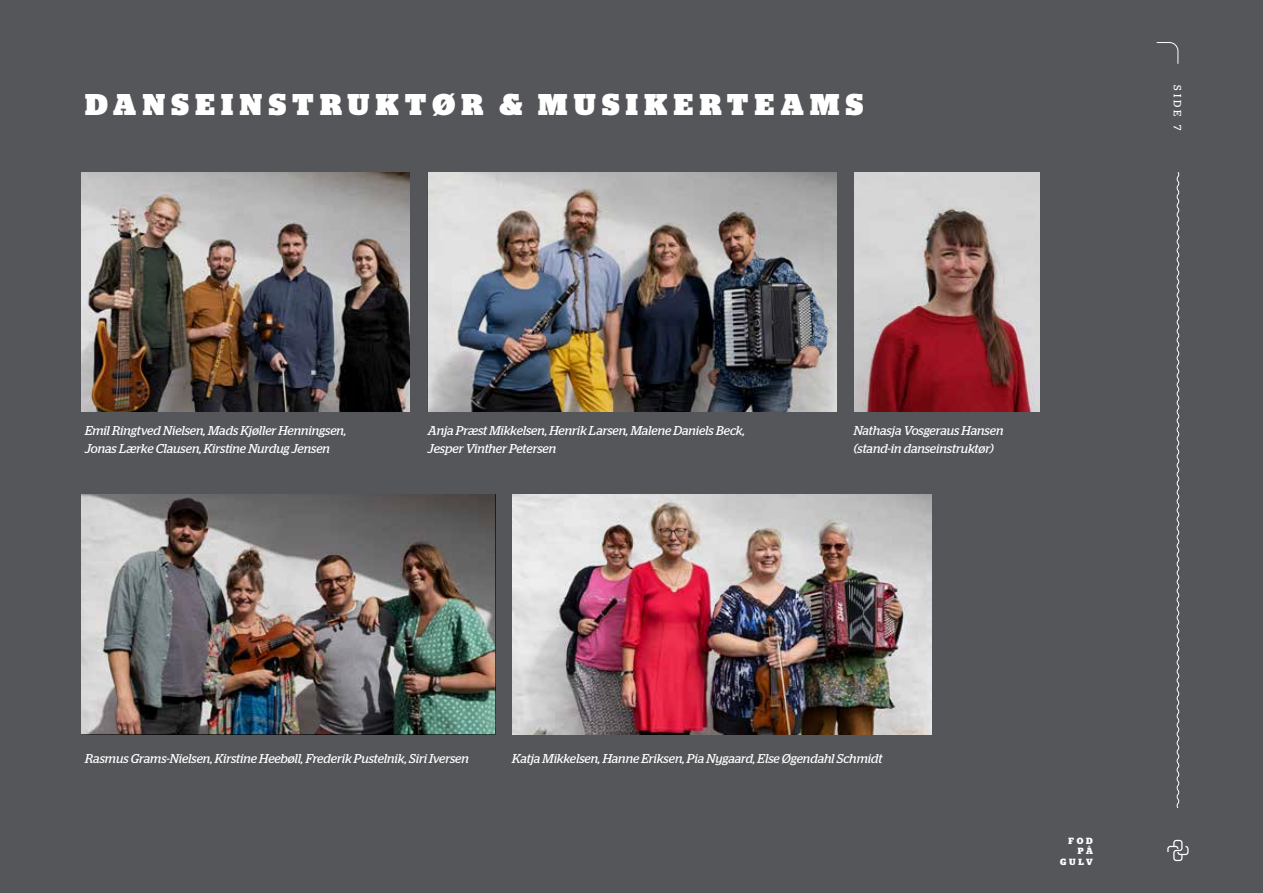
<style>
.page{position:relative;width:1263px;height:893px;background:#55565a}
.page>*{position:absolute;margin:0;border:0;box-sizing:border-box;transform-origin:0 0}
.t1{font:900 30px "Stag";letter-spacing:.22em;color:#fff}
.t2{font:italic 12.75px/18px "Stag";letter-spacing:-.005em;color:#fff}
.t3{font:10.5px "Stag";color:#fff}
.t4{font:700 9px/10.5px "Stag";letter-spacing:.305em;color:#fff;text-align:right}
</style>
<div class="page">
<img style="left:81px;top:172px;width:329px;height:240px">
<img style="left:81px;top:494px;width:414px;height:240px">
<img style="left:428px;top:172px;width:409px;height:240px">
<img style="left:854px;top:172px;width:186px;height:240px">
<img style="left:512px;top:494px;width:420px;height:240px">
<svg style="left:1167px;top:840px;width:21px;height:21px"></svg>
<svg style="left:1176px;top:172px;width:4px;height:637px"></svg>
<svg style="left:1156px;top:42px;width:22px;height:22px"></svg>
<h1 class="t1" style="left:85px;top:87px;width:779px">DANSEINSTRUKTØR &amp; MUSIKERTEAMS</h1>
<p class="t3" style="left:1183px;top:85px;width:46px;rotate:90deg">SIDE 7</p>
<p class="t2" style="left:85px;top:422px;width:263px">Emil Ringtved Nielsen, Mads Kjøller Henningsen,<br>Jonas Lærke Clausen, Kirstine Nurdug Jensen</p>
<p class="t2" style="left:428px;top:422px;width:319px">Anja Præst Mikkelsen, Henrik Larsen, Malene Daniels Beck,<br>Jesper Vinther Petersen</p>
<p class="t2" style="left:854px;top:422px;width:151px">Nathasja Vosgeraus Hansen (stand-in danseinstruktør)</p>
<p class="t2" style="left:85px;top:749px;width:385px">Rasmus Grams-Nielsen, Kirstine Heebøll, Frederik Pustelnik, Siri Iversen</p>
<p class="t2" style="left:512px;top:749px;width:372px">Katja Mikkelsen, Hanne Eriksen, Pia Nygaard, Else Øgendahl Schmidt</p>
<p class="t4" style="left:1060px;top:835px;width:34px">FOD<br>PÅ<br>GULV</p>
</div>
